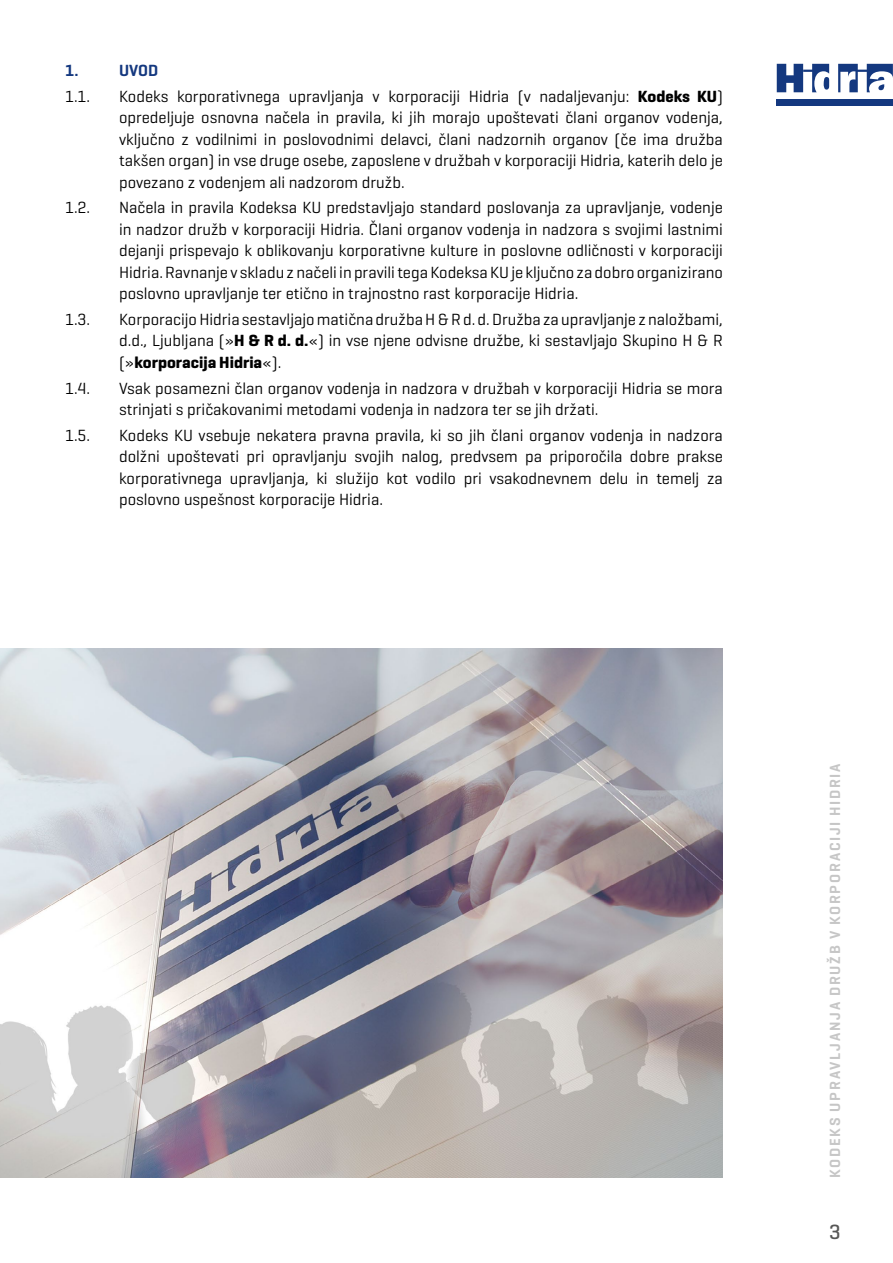
<style>
.page{position:relative;width:893px;height:1263px;background:#fff}
.page>*{position:absolute;margin:0;border:0;box-sizing:border-box;transform-origin:0 0}
.t1{font:500 21px "Geogrotesque";color:#575756}
.t2{font:16.5px/21.5px "Geogrotesque";color:#000;text-align:justify}
.t3{font:600 16.5px "Geogrotesque";color:#14387f}
.t4{font:600 15px "Geogrotesque";letter-spacing:.115em;color:#c6c6c6}
.s1{font-weight:700}
</style>
<div class="page">
<svg style="left:838px;top:64px;width:55px;height:28px"></svg>
<div style="left:777px;top:99px;width:116px;height:7px;background:#14387f"></div>
<svg style="left:777px;top:64px;width:52px;height:28px"></svg>
<img style="left:0;top:648px;width:722px;height:529px">
<p class="t3" style="left:65px;top:60px;width:15px">1.</p>
<p class="t3" style="left:119px;top:60px;width:41px">UVOD</p>
<p class="t2" style="left:65px;top:85px;width:27px">1.1.</p>
<p class="t2" style="left:119px;top:85px;width:605px">Kodeks korporativnega upravljanja v korporaciji Hidria (v nadaljevanju: <span class="s1">Kodeks KU</span>) opredeljuje osnovna načela in pravila, ki jih morajo upoštevati člani organov vodenja, vključno z vodilnimi in poslovodnimi delavci, člani nadzornih organov (če ima družba takšen organ) in vse druge osebe, zaposlene v družbah v korporaciji Hidria, katerih delo je povezano z vodenjem ali nadzorom družb.</p>
<p class="t2" style="left:65px;top:197px;width:27px">1.2.</p>
<p class="t2" style="left:119px;top:197px;width:605px">Načela in pravila Kodeksa KU predstavljajo standard poslovanja za upravljanje, vodenje in nadzor družb v korporaciji Hidria. Člani organov vodenja in nadzora s svojimi lastnimi dejanji prispevajo k oblikovanju korporativne kulture in poslovne odličnosti v korporaciji Hidria. Ravnanje v skladu z načeli in pravili tega Kodeksa KU je ključno za dobro organizirano poslovno upravljanje ter etično in trajnostno rast korporacije Hidria.</p>
<p class="t2" style="left:65px;top:308px;width:27px">1.3.</p>
<p class="t2" style="left:119px;top:308px;width:605px">Korporacijo Hidria sestavljajo matična družba H &amp; R d. d. Družba za upravljanje z naložbami, d.d., Ljubljana (»<span class="s1">H &amp; R d. d.</span>«) in vse njene odvisne družbe, ki sestavljajo Skupino H &amp; R (»<span class="s1">korporacija Hidria</span>«).</p>
<p class="t2" style="left:65px;top:377px;width:27px">1.4.</p>
<p class="t2" style="left:119px;top:377px;width:605px">Vsak posamezni član organov vodenja in nadzora v družbah v korporaciji Hidria se mora strinjati s pričakovanimi metodami vodenja in nadzora ter se jih držati.</p>
<p class="t2" style="left:65px;top:424px;width:27px">1.5.</p>
<p class="t2" style="left:119px;top:424px;width:605px">Kodeks KU vsebuje nekatera pravna pravila, ki so jih člani organov vodenja in nadzora dolžni upoštevati pri opravljanju svojih nalog, predvsem pa priporočila dobre prakse korporativnega upravljanja, ki služijo kot vodilo pri vsakodnevnem delu in temelj za poslovno uspešnost korporacije Hidria.</p>
<p class="t4" style="left:826px;top:1178px;width:416px;rotate:-90deg">KODEKS UPRAVLJANJA DRUŽB V KORPORACIJI HIDRIA</p>
<p class="t1" style="left:829px;top:1219px;width:13px">3</p>
</div>
